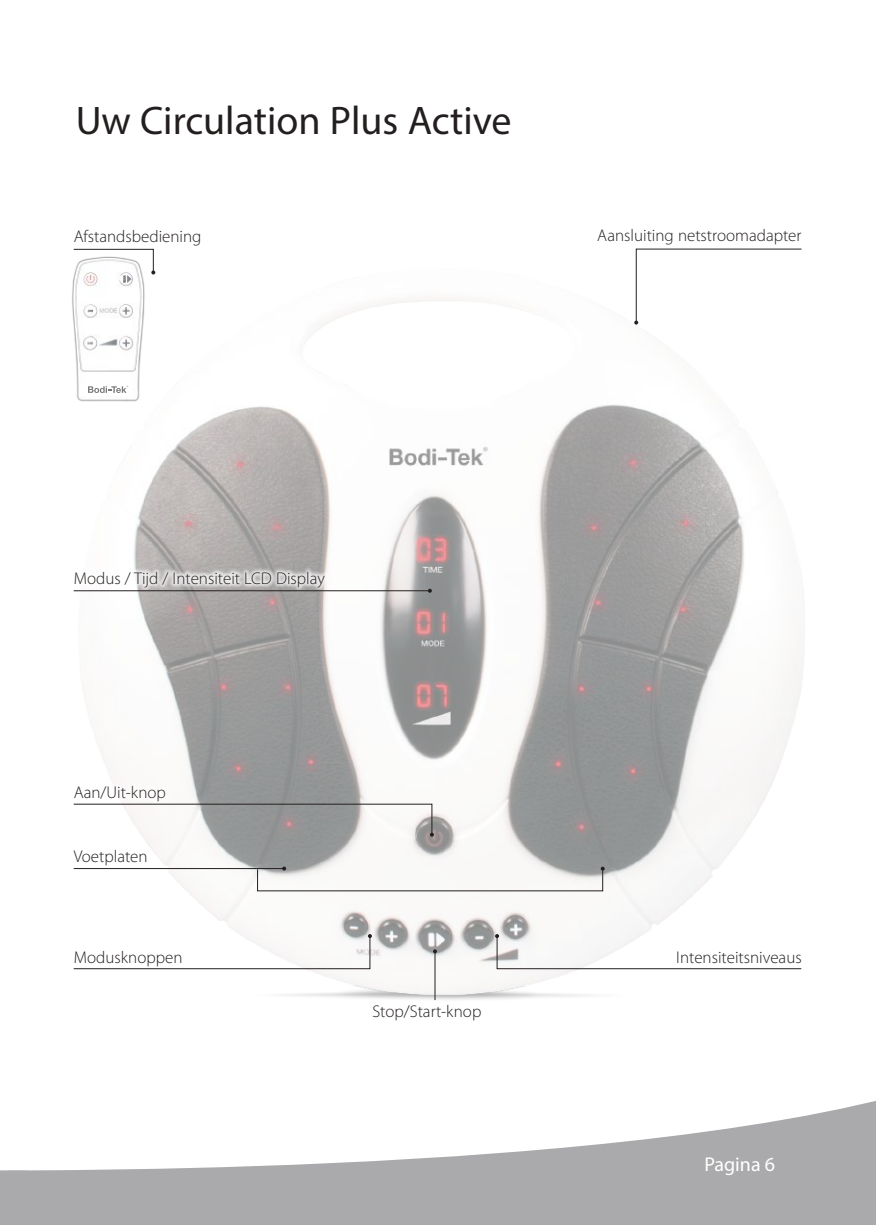
<style>
.page{position:relative;width:876px;height:1225px;background:#fff}
.page>*{position:absolute;margin:0;border:0;box-sizing:border-box;transform-origin:0 0}
.t1{font:40px "Myriad Pro";color:#241f1f}
.t2{font:20px "Myriad Pro";color:#fff}
.t3{font:300 17px "Myriad Pro";color:#241f1f}
</style>
<div class="page">
<img style="left:73px;top:298px;width:732px;height:702px">
<svg style="left:27px;top:1101px;width:849px;height:124px;fill:#aaaaac"></svg>
<svg style="left:0;top:1170px;width:27px;height:55px"></svg>
<svg style="left:73px;top:248px;width:81px;height:1px"></svg>
<svg style="left:73px;top:934px;width:299px;height:35px"></svg>
<svg style="left:495px;top:934px;width:307px;height:35px"></svg>
<div style="left:69px;top:567px;width:261px;height:25px;background:#fff;opacity:.75"></div>
<hr style="left:74px;top:590px;width:356px;height:1px;background:#241f1f">
<svg style="left:428px;top:589px;width:4px;height:4px"></svg>
<svg style="left:634px;top:248px;width:168px;height:76px"></svg>
<hr style="left:74px;top:868px;width:210px;height:1px;background:#241f1f">
<svg style="left:257px;top:866px;width:348px;height:26px"></svg>
<div style="left:69px;top:781px;width:102px;height:26px;background:#fff"></div>
<svg style="left:73px;top:803px;width:361px;height:33px"></svg>
<img style="left:72px;top:249px;width:84px;height:166px">
<svg style="left:88px;top:385px;width:40px;height:8px"></svg>
<hr style="left:434px;top:951px;width:1px;height:49px;background:#241f1f">
<svg style="left:433px;top:949px;width:4px;height:4px"></svg>
<h1 class="t1" style="left:76px;top:96px;width:437px">Uw Circulation Plus Active</h1>
<p class="t3" style="left:74px;top:226px;width:129px">Afstandsbediening</p>
<p class="t3" style="left:597px;top:225px;width:206px">Aansluiting netstroomadapter</p>
<p class="t3" style="left:74px;top:568px;width:253px">Modus / Tijd / Intensiteit LCD Display</p>
<p class="t3" style="left:74px;top:782px;width:94px">Aan/Uit-knop</p>
<p class="t3" style="left:74px;top:845px;width:75px">Voetplaten</p>
<p class="t3" style="left:74px;top:947px;width:110px">Modusknoppen</p>
<p class="t3" style="left:676px;top:947px;width:127px">Intensiteitsniveaus</p>
<p class="t3" style="left:372px;top:1001px;width:111px">Stop/Start-knop</p>
<p class="t2" style="left:704px;top:1151px;width:72px">Pagina 6</p>
</div>
